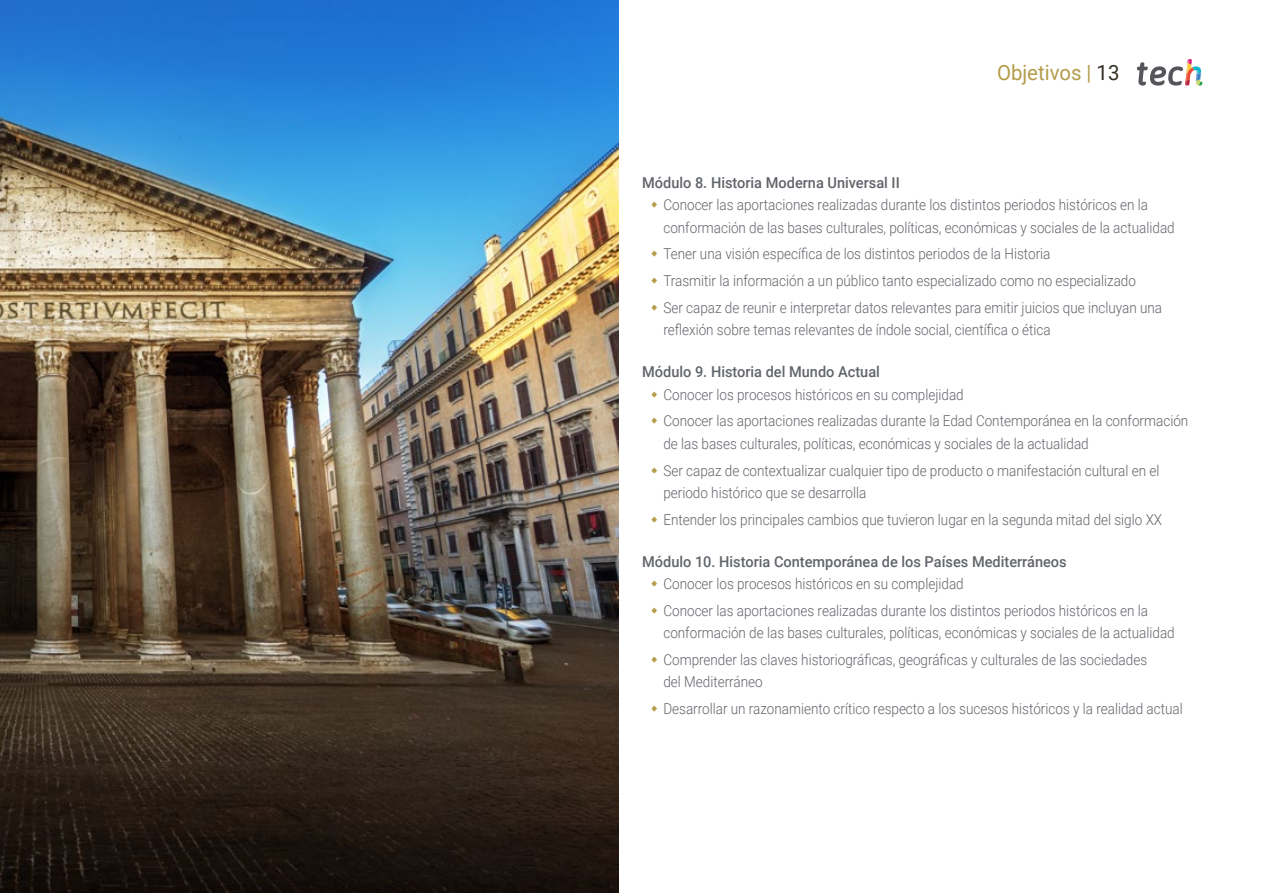
<style>
.page{position:relative;width:1263px;height:893px;background:#fff}
.page>*{position:absolute;margin:0;border:0;box-sizing:border-box;transform-origin:0 0}
.t1{font:21px "Roboto";color:#b49c4b}
.t2{font:300 15px/26.7px "Roboto";color:#61646a;scale:.9 1}
.t3{font:500 15px "Roboto";color:#61646a}
.s1{color:#312e20}
</style>
<div class="page">
<svg style="left:1137px;top:59px;width:65px;height:27px"></svg>
<img style="left:0;top:0;width:619px;height:893px">
<h1 class="t1" style="left:997px;top:57px;width:124px">Objetivos | <span class="s1">13</span></h1>
<p class="t3" style="left:642px;top:172px;width:259px">Módulo 8. Historia Moderna Universal II</p>
<p class="t2" style="left:663px;top:193px;width:570px;line-height:22.5px">Conocer las aportaciones realizadas durante los distintos periodos históricos en la conformación de las bases culturales, políticas, económicas y sociales de la actualidad</p>
<p class="t2" style="left:663px;top:240px;width:556px">Tener una visión específica de los distintos periodos de la Historia<br>Trasmitir la información a un público tanto especializado como no especializado<br>Ser capaz de reunir e interpretar datos relevantes para emitir juicios que incluyan una</p>
<p class="t2" style="left:663px;top:316px;width:432px">reflexión sobre temas relevantes de índole social, científica o ética</p>
<p class="t3" style="left:642px;top:361px;width:239px">Módulo 9. Historia del Mundo Actual</p>
<p class="t2" style="left:663px;top:380px;width:585px">Conocer los procesos históricos en su complejidad<br>Conocer las aportaciones realizadas durante la Edad Contemporánea en la conformación</p>
<p class="t2" style="left:663px;top:429px;width:553px">de las bases culturales, políticas, económicas y sociales de la actualidad<br>Ser capaz de contextualizar cualquier tipo de producto o manifestación cultural en el</p>
<p class="t2" style="left:663px;top:479px;width:556px">periodo histórico que se desarrolla<br>Entender los principales cambios que tuvieron lugar en la segunda mitad del siglo XX</p>
<p class="t3" style="left:642px;top:551px;width:426px">Módulo 10. Historia Contemporánea de los Países Mediterráneos</p>
<p class="t2" style="left:663px;top:570px;width:540px">Conocer los procesos históricos en su complejidad<br>Conocer las aportaciones realizadas durante los distintos periodos históricos en la</p>
<p class="t2" style="left:663px;top:619px;width:570px">conformación de las bases culturales, políticas, económicas y sociales de la actualidad<br>Comprender las claves historiográficas, geográficas y culturales de las sociedades</p>
<p class="t2" style="left:663px;top:668px;width:579px">del Mediterráneo<br>Desarrollar un razonamiento crítico respecto a los sucesos históricos y la realidad actual</p>
</div>
